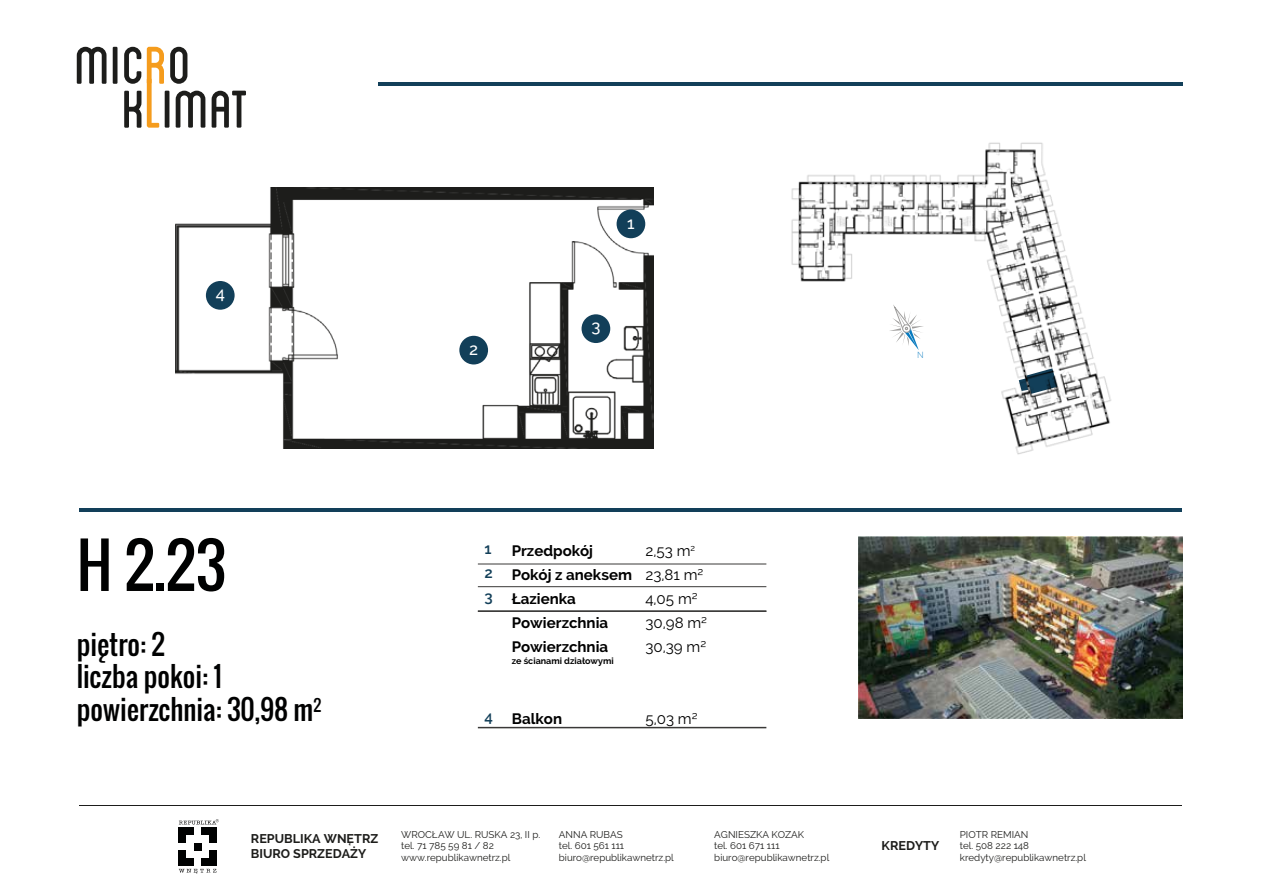
<style>
.page{position:relative;width:1263px;height:893px;background:#fff}
.page>*{position:absolute;margin:0;border:0;box-sizing:border-box;transform-origin:0 0}
.t1{font:60px "Oswald";color:#000101}
.t2{font:27px/32.4px "Oswald";color:#000101}
.t3{font:500 16.65px "Raleway";color:#fff}
.t4{font:700 15px/24px "Raleway";color:#000101}
.t5{font:15px/24px "Raleway";color:#000101}
.t6{font:600 15px/24px "Raleway";color:#123f59;text-align:justify}
.t7{font:700 12.6px/15.1px "Raleway";color:#1d1d1b}
.t8{font:9.75px/11.7px "Raleway";color:#1d1d1b}
.t9{font:700 9px "Raleway";color:#000101}
.t10{font:300 8.85px "Lato";color:#077abf}
</style>
<div class="page">
<img style="left:176px;top:187px;width:478px;height:262px">
<img style="left:791px;top:142px;width:320px;height:313px">
<hr style="left:80px;top:805px;width:1102px;height:1px;background:#1d1d1b">
<svg style="left:179px;top:869px;width:37px;height:5px"></svg>
<div style="left:179px;top:828px;width:7px;height:7px;background:#000101"></div>
<div style="left:187px;top:828px;width:7px;height:7px;background:#000101"></div>
<div style="left:202px;top:828px;width:7px;height:7px;background:#000101"></div>
<div style="left:209px;top:828px;width:7px;height:7px;background:#000101"></div>
<div style="left:209px;top:835px;width:7px;height:7px;background:#000101"></div>
<div style="left:179px;top:835px;width:7px;height:8px;background:#000101"></div>
<div style="left:194px;top:843px;width:7px;height:7px;background:#000101"></div>
<div style="left:179px;top:858px;width:7px;height:7px;background:#000101"></div>
<div style="left:187px;top:858px;width:7px;height:7px;background:#000101"></div>
<div style="left:179px;top:851px;width:7px;height:7px;background:#000101"></div>
<div style="left:202px;top:858px;width:7px;height:7px;background:#000101"></div>
<div style="left:209px;top:858px;width:7px;height:7px;background:#000101"></div>
<div style="left:209px;top:851px;width:7px;height:7px;background:#000101"></div>
<svg style="left:179px;top:819px;width:40px;height:5px"></svg>
<img style="left:859px;top:536px;width:324px;height:183px">
<svg style="left:77px;top:47px;width:30px;height:37px"></svg>
<hr style="left:113px;top:47px;width:4px;height:37px;background:#1d1d1b">
<svg style="left:124px;top:91px;width:17px;height:37px"></svg>
<svg style="left:170px;top:47px;width:17px;height:37px"></svg>
<svg style="left:124px;top:47px;width:17px;height:37px"></svg>
<svg style="left:147px;top:47px;width:17px;height:81px"></svg>
<hr style="left:165px;top:91px;width:4px;height:37px;background:#1d1d1b">
<svg style="left:176px;top:91px;width:29px;height:37px"></svg>
<svg style="left:212px;top:91px;width:34px;height:37px"></svg>
<hr style="left:378px;top:83px;width:804px;height:3px;background:#123f59">
<hr style="left:80px;top:509px;width:1102px;height:3px;background:#123f59">
<div style="left:459px;top:336px;width:29px;height:28px;background:#123f59;border-radius:50%"></div>
<div style="left:617px;top:210px;width:28px;height:28px;background:#123f59;border-radius:50%"></div>
<div style="left:581px;top:314px;width:29px;height:29px;background:#123f59;border-radius:50%"></div>
<div style="left:206px;top:281px;width:29px;height:29px;background:#123f59;border-radius:50%"></div>
<hr style="left:478px;top:586px;width:288px;height:1px;background:#3a3938">
<hr style="left:478px;top:564px;width:288px;height:1px;background:#3a3938">
<hr style="left:478px;top:610px;width:288px;height:2px;background:#3a3938">
<hr style="left:478px;top:727px;width:288px;height:1px;background:#3a3938">
<svg style="left:889px;top:305px;width:35px;height:48px"></svg>
<h3 class="t3" style="left:216px;top:283px;width:11px">4</h3>
<h1 class="t1" style="left:77px;top:520px;width:150px">H 2.23</h1>
<h2 class="t2" style="left:77px;top:628px;width:246px">piętro: 2<br>liczba pokoi: 1 powierzchnia: 30,98 m<sup>2</sup></h2>
<h3 class="t3" style="left:469px;top:340px;width:11px">2</h3>
<h3 class="t3" style="left:627px;top:213px;width:9px">1</h3>
<h3 class="t3" style="left:591px;top:316px;width:11px">3</h3>
<h3 class="t6" style="left:484px;top:537px;width:10px">1<br>2<br>3</h3>
<h3 class="t6" style="left:484px;top:705px;width:10px">4</h3>
<h3 class="t4" style="left:512px;top:539px;width:122px">Przedpokój<br>Pokój z aneksem<br>Łazienka<br>Powierzchnia<br>Powierzchnia</h3>
<p class="t9" style="left:512px;top:655px;width:103px">ze ścianami działowymi</p>
<h3 class="t5" style="left:645px;top:538px;width:63px">2,53 m<sup>2<br></sup>23,81 m²<br>4,05 m²<br>30,98 m²<br>30,39 m²</h3>
<h3 class="t4" style="left:512px;top:707px;width:52px">Balkon</h3>
<h3 class="t5" style="left:645px;top:706px;width:54px">5,03 m²</h3>
<p class="t10" style="left:917px;top:349px;width:8px">N</p>
<p class="t7" style="left:251px;top:831px;width:129px">REPUBLIKA WNĘTRZ<br>BIURO SPRZEDAŻY</p>
<p class="t8" style="left:401px;top:828px;width:141px">WROCŁAW UL. RUSKA 23, II p. tel. 71 785 59 81 / 82 www.republikawnetrz.pl</p>
<p class="t8" style="left:714px;top:828px;width:116px">AGNIESZKA KOZAK<br>tel. 601 671 111 biuro@republikawnetrz.pl</p>
<p class="t8" style="left:559px;top:828px;width:116px">ANNA RUBAS<br>tel. 601 561 111 biuro@republikawnetrz.pl</p>
<p class="t8" style="left:960px;top:828px;width:128px">PIOTR REMIAN<br>tel. 508 222 148 kredyty@republikawnetrz.pl</p>
<p class="t7" style="left:882px;top:838px;width:59px">KREDYTY</p>
</div>
